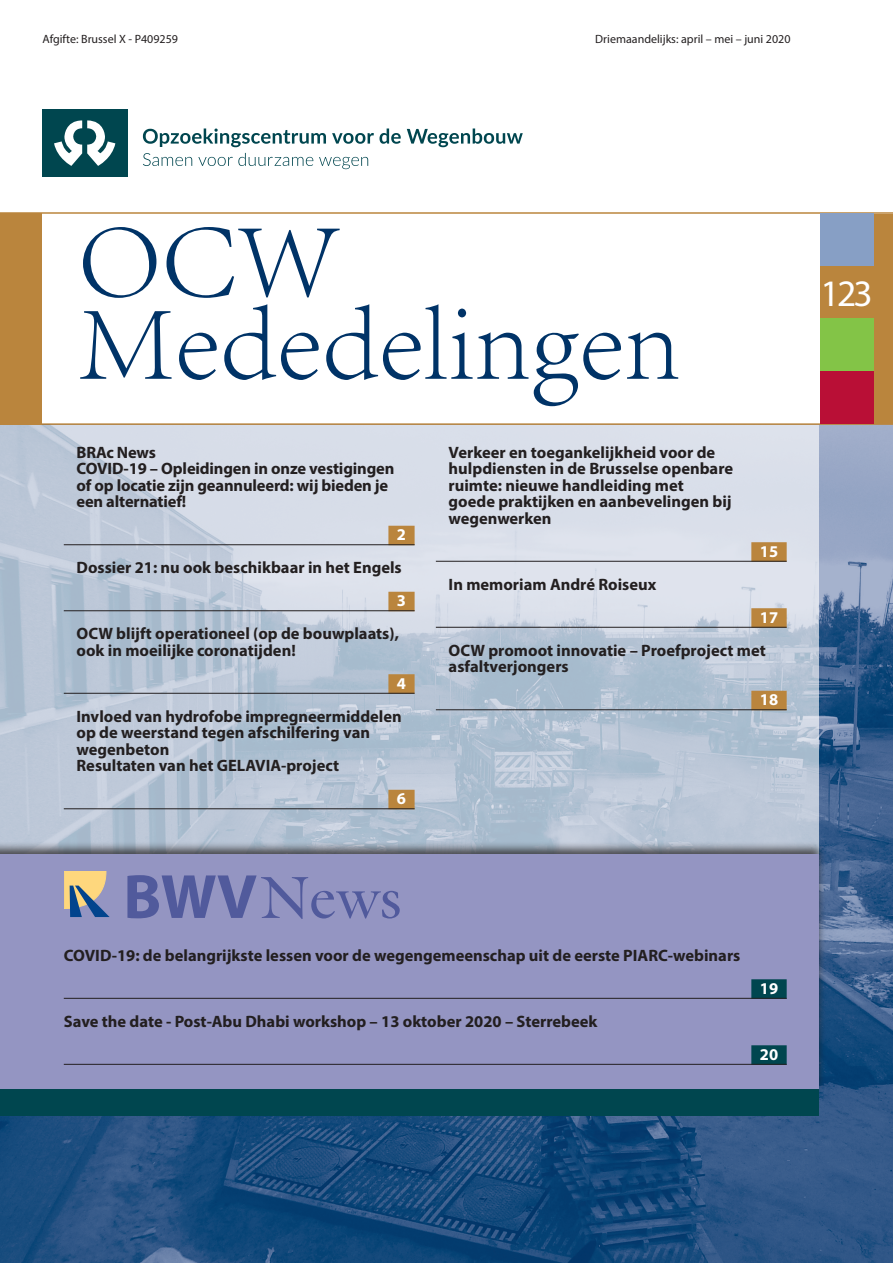
<style>
.page{position:relative;width:893px;height:1263px;background:#fff}
.page>*{position:absolute;margin:0;border:0;box-sizing:border-box;transform-origin:0 0}
.t1{font:300 108px/82.5px "Adobe Song Std";color:#003367}
.t2{font:60px "Galliard Std";color:#515a9c}
.t3{font:37.5px "Myriad Pro";color:#fff}
.t4{font:700 16.5px/16.5px "Myriad Pro";color:#231f20}
.t5{font:700 16.5px "Myriad Pro";color:#fff}
.t6{font:12px "Myriad Pro";color:#231f20}
.s1{font-family:"Myriad Pro";font-weight:700;font-size:63px}
</style>
<div class="page">
<img style="left:1px;top:425px;width:892px;height:838px">
<hr style="left:0;top:935px;width:1px;height:328px;background:#00464f">
<svg style="left:0;top:212px;width:893px;height:213px"></svg>
<div style="left:1px;top:213px;width:41px;height:211px;background:#ba853d"></div>
<div style="left:820px;top:214px;width:73px;height:209px;background:#ba853d"></div>
<div style="left:820px;top:214px;width:53px;height:52px;background:#879fc5"></div>
<div style="left:820px;top:319px;width:53px;height:52px;background:#83c447"></div>
<div style="left:820px;top:371px;width:53px;height:52px;background:#b90f36"></div>
<svg style="left:0;top:425px;width:819px;height:416px;background:#c3cedc"></svg>
<div style="left:42px;top:109px;width:86px;height:68px;background:#00464f"></div>
<svg style="left:54px;top:120px;width:61px;height:46px"></svg>
<svg style="left:143px;top:128px;width:183px;height:19px"></svg>
<svg style="left:332px;top:128px;width:69px;height:16px"></svg>
<svg style="left:407px;top:128px;width:116px;height:19px"></svg>
<svg style="left:143px;top:153px;width:49px;height:13px"></svg>
<svg style="left:198px;top:153px;width:115px;height:13px"></svg>
<svg style="left:319px;top:157px;width:49px;height:12px"></svg>
<div style="left:388px;top:526px;width:27px;height:19px;background:#ba853d"></div>
<hr style="left:64px;top:544px;width:351px;height:1px;background:#231f20">
<div style="left:388px;top:592px;width:27px;height:19px;background:#ba853d"></div>
<hr style="left:64px;top:610px;width:351px;height:1px;background:#231f20">
<div style="left:388px;top:674px;width:27px;height:20px;background:#ba853d"></div>
<hr style="left:64px;top:693px;width:351px;height:1px;background:#231f20">
<div style="left:388px;top:790px;width:27px;height:19px;background:#ba853d"></div>
<hr style="left:64px;top:808px;width:351px;height:1px;background:#231f20">
<div style="left:751px;top:542px;width:36px;height:20px;background:#ba853d"></div>
<hr style="left:436px;top:561px;width:351px;height:1px;background:#231f20">
<div style="left:751px;top:608px;width:36px;height:20px;background:#ba853d"></div>
<hr style="left:436px;top:627px;width:351px;height:1px;background:#231f20">
<div style="left:751px;top:691px;width:36px;height:19px;background:#ba853d"></div>
<hr style="left:436px;top:709px;width:351px;height:1px;background:#231f20">
<div style="left:0;top:841px;width:826px;height:252px;background:#231f20;opacity:.75"></div>
<div style="left:0;top:854px;width:819px;height:235px;background:#9495c2"></div>
<svg style="left:64px;top:871px;width:46px;height:46px"></svg>
<div style="left:751px;top:979px;width:36px;height:20px;background:#00464f"></div>
<hr style="left:64px;top:998px;width:723px;height:1px;background:#231f20">
<div style="left:751px;top:1045px;width:36px;height:20px;background:#00464f"></div>
<hr style="left:64px;top:1064px;width:723px;height:1px;background:#231f20">
<div style="left:0;top:1089px;width:819px;height:26px;background:#00464f"></div>
<p class="t6" style="left:43px;top:31px;width:137px">Afgifte: Brussel X - P409259</p>
<p class="t6" style="left:595px;top:31px;width:197px">Driemaandelijks: april – mei – juni 2020</p>
<h1 class="t1" style="left:78px;top:220px;width:604px">OCW<br>Mededelingen</h1>
<p class="t4" style="left:77px;top:443px;width:319px">BRAc News<br>COVID-19 – Opleidingen in onze vestigingen of op locatie zijn geannuleerd: wij bieden je een alternatief!</p>
<p class="t5" style="left:397px;top:524px;width:11px">2</p>
<p class="t4" style="left:77px;top:559px;width:327px">Dossier 21: nu ook beschikbaar in het Engels</p>
<p class="t5" style="left:397px;top:590px;width:11px">3</p>
<p class="t4" style="left:77px;top:625px;width:324px">OCW blijft operationeel (op de bouwplaats), ook in moeilijke coronatijden!</p>
<p class="t5" style="left:397px;top:672px;width:11px">4</p>
<p class="t4" style="left:77px;top:707px;width:327px">Invloed van hydrofobe impregneermiddelen op de weerstand tegen afschilfering van wegenbeton<br>Resultaten van het GELAVIA-project</p>
<p class="t5" style="left:397px;top:788px;width:11px">6</p>
<p class="t4" style="left:449px;top:443px;width:286px">Verkeer en toegankelijkheid voor de hulpdiensten in de Brusselse openbare ruimte: nieuwe handleiding met goede praktijken en aanbevelingen bij wegenwerken</p>
<p class="t4" style="left:449px;top:575px;width:209px">In memoriam André Roiseux</p>
<p class="t5" style="left:760px;top:540px;width:20px">15</p>
<p class="t5" style="left:760px;top:606px;width:20px">17</p>
<p class="t4" style="left:449px;top:641px;width:319px">OCW promoot innovatie – Proefproject met asfaltverjongers</p>
<p class="t5" style="left:760px;top:689px;width:20px">18</p>
<h2 class="t2" style="left:123px;top:860px;width:280px"><span class="s1">BWV</span>News</h2>
<p class="t4" style="left:64px;top:946px;width:678px">COVID-19: de belangrijkste lessen voor de wegengemeenschap uit de eerste PIARC-webinars</p>
<p class="t4" style="left:64px;top:1012px;width:535px">Save the date - Post-Abu Dhabi workshop – 13 oktober 2020 – Sterrebeek</p>
<p class="t5" style="left:760px;top:977px;width:20px">19</p>
<p class="t5" style="left:760px;top:1043px;width:20px">20</p>
<h3 class="t3" style="left:820px;top:271px;width:54px">123</h3>
</div>
